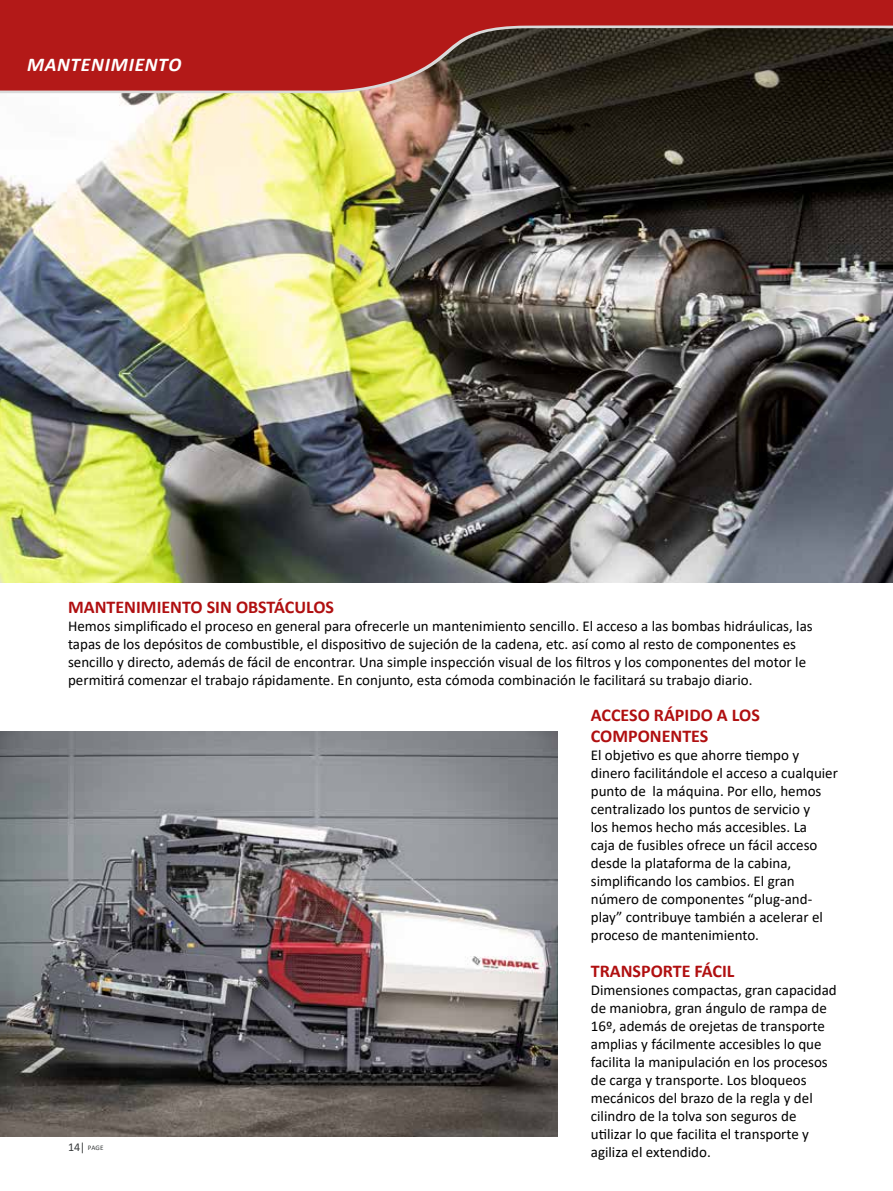
<style>
.page{position:relative;width:893px;height:1191px;background:#fff}
.page>*{position:absolute;margin:0;border:0;box-sizing:border-box;transform-origin:0 0}
.t1{font:italic 700 19.5px "Calibri";letter-spacing:.035em;color:#fff}
.t2{font:700 18px/21.6px "Calibri";color:#b00f10}
.t3{font:15px/18px "Calibri";color:#000}
.t4{font:7.05px "Calibri";color:#373a3b}
.s1{font-size:12px}
</style>
<div class="page">
<img style="left:0;top:95px;width:893px;height:488px">
<svg style="left:0;top:0;width:893px;height:95px;background:#842621"></svg>
<svg style="left:892px;top:0;width:1px;height:28px"></svg>
<img style="left:0;top:731px;width:558px;height:406px">
<h1 class="t1" style="left:27px;top:51px;width:156px">MANTENIMIENTO</h1>
<p class="t2" style="left:68px;top:596px;width:267px">MANTENIMIENTO SIN OBSTÁCULOS</p>
<p class="t3" style="left:68px;top:616px;width:746px">Hemos simplificado el proceso en general para ofrecerle un mantenimiento sencillo. El acceso a las bombas hidráulicas, las tapas de los depósitos de combustible, el dispositivo de sujeción de la cadena, etc. así como al resto de componentes es sencillo y directo, además de fácil de encontrar. Una simple inspección visual de los filtros y los componentes del motor le permitirá comenzar el trabajo rápidamente. En conjunto, esta cómoda combinación le facilitará su trabajo diario.</p>
<p class="t2" style="left:591px;top:703px;width:171px">ACCESO RÁPIDO A LOS<br>COMPONENTES</p>
<p class="t3" style="left:591px;top:745px;width:249px">El objetivo es que ahorre tiempo y dinero facilitándole el acceso a cualquier punto de la máquina. Por ello, hemos centralizado los puntos de servicio y<br>los hemos hecho más accesibles. La<br>caja de fusibles ofrece un fácil acceso desde la plataforma de la cabina, simplificando los cambios. El gran número de componentes “plug-and&shy;play” contribuye también a acelerar el proceso de mantenimiento.</p>
<p class="t4" style="left:68px;top:1142px;width:37px"><span class="s1">14|</span> PAGE</p>
<p class="t2" style="left:591px;top:960px;width:145px">TRANSPORTE FÁCIL</p>
<p class="t3" style="left:591px;top:980px;width:247px">Dimensiones compactas, gran capacidad de maniobra, gran ángulo de rampa de 16º, además de orejetas de transporte amplias y fácilmente accesibles lo que facilita la manipulación en los procesos de carga y transporte. Los bloqueos mecánicos del brazo de la regla y del cilindro de la tolva son seguros de utilizar lo que facilita el transporte y agiliza el extendido.</p>
</div>
